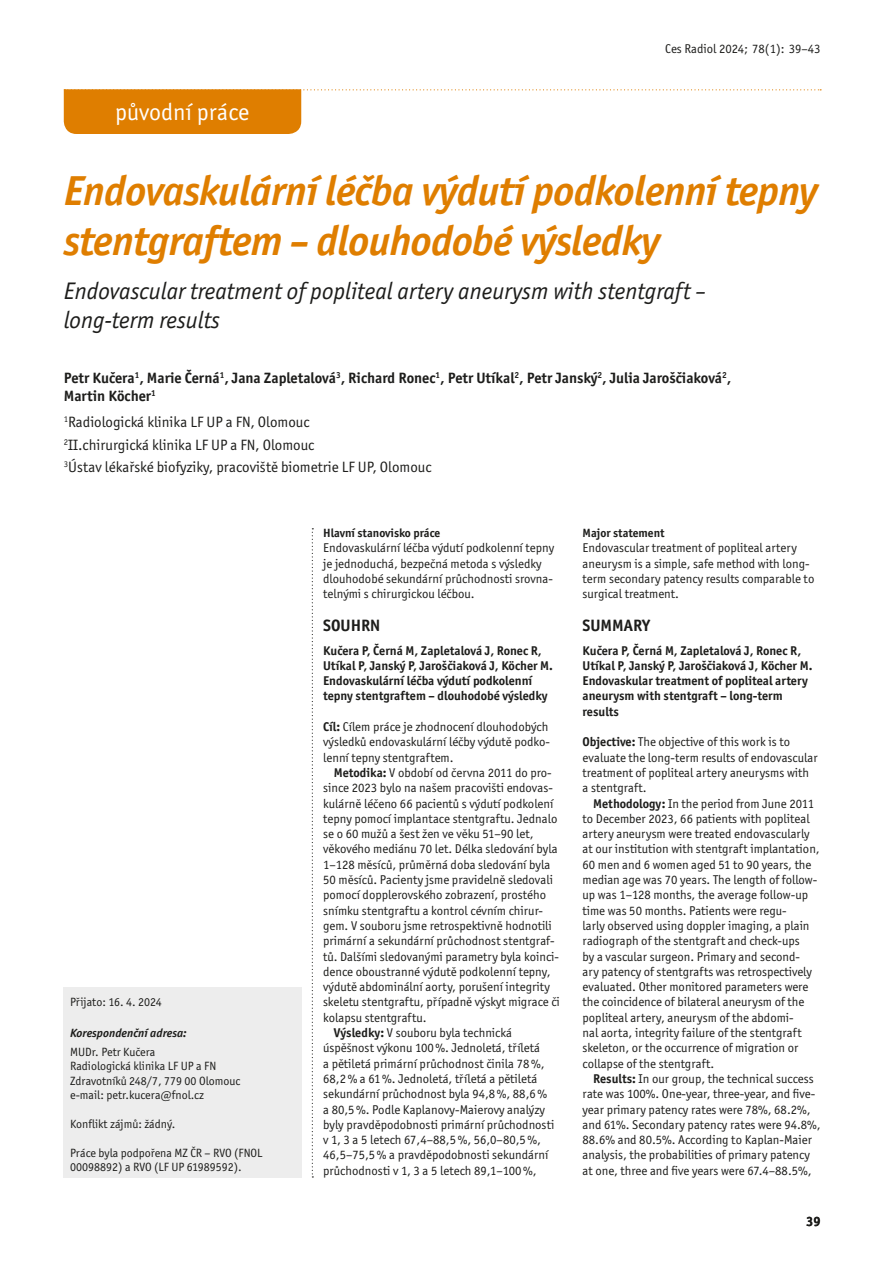
<style>
.page{position:relative;width:893px;height:1263px;background:#fff}
.page>*{position:absolute;margin:0;border:0;box-sizing:border-box;transform-origin:0 0}
.t1{font:italic 700 42px/50.4px "Officina Sans Itc TOT";letter-spacing:-.02em;color:#df7e00}
.t2{font:italic 24px/28.8px "Officina Sans Itc TOT";color:#1d1d1b}
.t3{font:24px "Officina Sans Itc TOT";color:#fff}
.t4{font:700 16.5px "Officina Sans Itc TOT";color:#1d1d1b}
.t5{font:15px/22.2px "Officina Sans Itc TOT";color:#1d1d1b}
.t6{font:700 15px/18px "Officina Sans Itc TOT";color:#1d1d1b}
.t7{font:700 13.5px "Officina Sans Itc TOT";color:#1d1d1b}
.t8{font:12.75px/15.3px "Officina Sans Itc TOT";color:#1d1d1b}
.t9{font:700 12.75px/15.3px "Officina Sans Itc TOT";color:#1d1d1b}
.t10{font:12px/14.4px "Officina Sans Itc TOT";color:#1d1d1b}
.t11{font:700 12px "Officina Sans Itc TOT";color:#1d1d1b}
.t12{font:italic 700 12px "Officina Sans Itc TOT";color:#1d1d1b}
.s1{font-weight:700}
</style>
<div class="page">
<svg style="left:312px;top:528px;width:1px;height:649px"></svg>
<div style="left:64px;top:987px;width:238px;height:190px;background:#ededed"></div>
<svg style="left:64px;top:89px;width:757px;height:45px"></svg>
<h2 class="t3" style="left:115px;top:98px;width:136px">původní práce</h2>
<p class="t8" style="left:665px;top:41px;width:157px">Ces Radiol 2024; 78(1): 39–43</p>
<h1 class="t1" style="left:64px;top:165px;width:756px">Endovaskulární léčba výdutí podkolenní tepny stentgraftem – dlouhodobé výsledky</h1>
<h2 class="t2" style="left:64px;top:277px;width:643px">Endovascular treatment of popliteal artery aneurysm with stentgraft – long-term results</h2>
<p class="t6" style="left:64px;top:369px;width:669px">Petr Kučera<sup>1</sup>, Marie Černá<sup>1</sup>, Jana Zapletalová<sup>3</sup>, Richard Ronec<sup>1</sup>, Petr Utíkal<sup>2</sup>, Petr Janský<sup>2</sup>, Julia Jaroščiaková<sup>2</sup>,<br>Martin Köcher<sup>1</sup></p>
<p class="t5" style="left:64px;top:411px;width:369px"><sup>1</sup>Radiologická klinika LF UP a FN, Olomouc<br><sup>2</sup>II.chirurgická klinika LF UP a FN, Olomouc<br><sup>3</sup>Ústav lékařské biofyziky, pracoviště biometrie LF UP, Olomouc</p>
<p class="t10" style="left:70px;top:995px;width:93px">Přijato: 16. 4. 2024</p>
<p class="t12" style="left:70px;top:1026px;width:118px">Korespondenční adresa:</p>
<p class="t10" style="left:70px;top:1045px;width:172px">MUDr. Petr Kučera<br>Radiologická klinika LF UP a FN<br>Zdravotníků 248/7, 779 00 Olomouc e-mail: petr.kucera@fnol.cz</p>
<p class="t10" style="left:70px;top:1117px;width:107px">Konflikt zájmů: žádný.</p>
<p class="t10" style="left:70px;top:1145px;width:194px">Práce byla podpořena MZ ČR – RVO (FNOL<br>00098892) a RVO (LF UP 61989592).</p>
<p class="t11" style="left:323px;top:525px;width:119px">Hlavní stanovisko práce</p>
<p class="t8" style="left:323px;top:540px;width:233px">Endovaskulární léčba výdutí podkolenní tepny je jednoduchá, bezpečná metoda s výsledky dlouhodobé sekundární průchodnosti srovna&shy;telnými s chirurgickou léčbou.</p>
<p class="t4" style="left:323px;top:615px;width:59px">SOUHRN</p>
<p class="t9" style="left:323px;top:642px;width:231px">Kučera P, Černá M, Zapletalová J, Ronec R, Utíkal P, Janský P, Jaroščiaková J, Köcher M.<br>Endovaskulární léčba výdutí podkolenní tepny stentgraftem – dlouhodobé výsledky</p>
<p class="t8" style="left:323px;top:719px;width:228px"><span class="s1">Cíl:</span> Cílem práce je zhodnocení dlouhodobých výsledků endovaskulární léčby výdutě podko&shy;lenní tepny stentgraftem.</p>
<p class="t8" style="left:334px;top:765px;width:219px"><span class="s1">Metodika:</span> V období od června 2011 do pro-</p>
<p class="t8" style="left:323px;top:780px;width:231px">since 2023 bylo na našem pracovišti endovas-</p>
<p class="t8" style="left:323px;top:796px;width:232px">kulárně léčeno 66 pacientů s výdutí podkolení</p>
<p class="t8" style="left:323px;top:811px;width:236px">tepny pomocí implantace stentgraftu. Jednalo</p>
<p class="t8" style="left:323px;top:826px;width:212px">se o 60 mužů a šest žen ve věku 51–90 let,</p>
<p class="t8" style="left:323px;top:842px;width:236px">věkového mediánu 70 let. Délka sledování byla</p>
<p class="t8" style="left:323px;top:857px;width:229px">1–128 měsíců, průměrná doba sledování byla</p>
<p class="t8" style="left:323px;top:872px;width:231px">50 měsíců. Pacienty jsme pravidelně sledovali</p>
<p class="t8" style="left:323px;top:887px;width:224px">pomocí dopplerovského zobrazení, prostého</p>
<p class="t8" style="left:323px;top:903px;width:221px">snímku stentgraftu a kontrol cévním chirur-</p>
<p class="t8" style="left:323px;top:918px;width:230px">gem. V souboru jsme retrospektivně hodnotili</p>
<p class="t8" style="left:323px;top:933px;width:233px">primární a sekundární průchodnost stentgraf-</p>
<p class="t8" style="left:323px;top:949px;width:237px">tů. Dalšími sledovanými parametry byla koinci-</p>
<p class="t8" style="left:323px;top:964px;width:229px">dence oboustranné výdutě podkolenní tepny,</p>
<p class="t8" style="left:323px;top:979px;width:228px">výdutě abdominální aorty, porušení integrity</p>
<p class="t8" style="left:323px;top:995px;width:238px">skeletu stentgraftu, případně výskyt migrace či</p>
<p class="t8" style="left:323px;top:1010px;width:105px">kolapsu stentgraftu.</p>
<p class="t8" style="left:334px;top:1025px;width:180px"><span class="s1">Výsledky:</span> V souboru byla technická</p>
<p class="t8" style="left:323px;top:1040px;width:218px">úspěšnost výkonu 100%. Jednoletá, tříletá</p>
<p class="t8" style="left:323px;top:1056px;width:223px">a pětiletá primární průchodnost činila 78%,</p>
<p class="t8" style="left:323px;top:1071px;width:216px">68,2% a 61%. Jednoletá, tříletá a pětiletá</p>
<p class="t8" style="left:323px;top:1086px;width:225px">sekundární průchodnost byla 94,8%, 88,6%</p>
<p class="t8" style="left:323px;top:1102px;width:223px">a 80,5%. Podle Kaplanovy-Maierovy analýzy</p>
<p class="t8" style="left:323px;top:1117px;width:233px">byly pravděpodobnosti primární průchodnosti</p>
<p class="t8" style="left:323px;top:1132px;width:219px">v 1, 3 a 5 letech 67,4–88,5%, 56,0–80,5%,</p>
<p class="t8" style="left:323px;top:1148px;width:227px">46,5–75,5% a pravděpodobnosti sekundární</p>
<p class="t8" style="left:323px;top:1163px;width:215px">průchodnosti v 1, 3 a 5 letech 89,1–100%,</p>
<p class="t11" style="left:583px;top:525px;width:84px">Major statement</p>
<p class="t8" style="left:583px;top:540px;width:233px">Endovascular treatment of popliteal artery aneurysm is a simple, safe method with long&shy;term secondary patency results comparable to surgical treatment.</p>
<p class="t4" style="left:583px;top:615px;width:69px">SUMMARY</p>
<p class="t9" style="left:583px;top:642px;width:231px">Kučera P, Černá M, Zapletalová J, Ronec R, Utíkal P, Janský P, Jaroščiaková J, Köcher M.<br>Endovaskular treatment of popliteal artery aneurysm with stentgraft – long-term results</p>
<p class="t8" style="left:583px;top:734px;width:237px"><span class="s1">Objective:</span> The objective of this work is to evaluate the long-term results of endovascular treatment of popliteal artery aneurysms with a stentgraft.</p>
<p class="t8" style="left:583px;top:796px;width:239px;text-indent:11px"><span class="s1">Methodology:</span> In the period from June 2011 to December 2023, 66 patients with popliteal artery aneurysm were treated endovascularly at our institution with stentgraft implantation, 60 men and 6 women aged 51 to 90 years, the median age was 70 years. The length of follow&shy;up was 1–128 months, the average follow-up time was 50 months. Patients were regu-<br>larly observed using doppler imaging, a plain radiograph of the stentgraft and check-ups<br>by a vascular surgeon. Primary and second-<br>ary patency of stentgrafts was retrospectively evaluated. Other monitored parameters were the coincidence of bilateral aneurysm of the popliteal artery, aneurysm of the abdomi-<br>nal aorta, integrity failure of the stentgraft skeleton, or the occurrence of migration or collapse of the stentgraft.</p>
<p class="t8" style="left:583px;top:1071px;width:240px;text-indent:11px"><span class="s1">Results:</span> In our group, the technical success rate was 100%. One-year, three-year, and five&shy;year primary patency rates were 78%, 68.2%, and 61%. Secondary patency rates were 94.8%, 88.6% and 80.5%. According to Kaplan-Maier analysis, the probabilities of primary patency at one, three and five years were 67.4–88.5%,</p>
<p class="t7" style="left:806px;top:1213px;width:16px">39</p>
</div>
